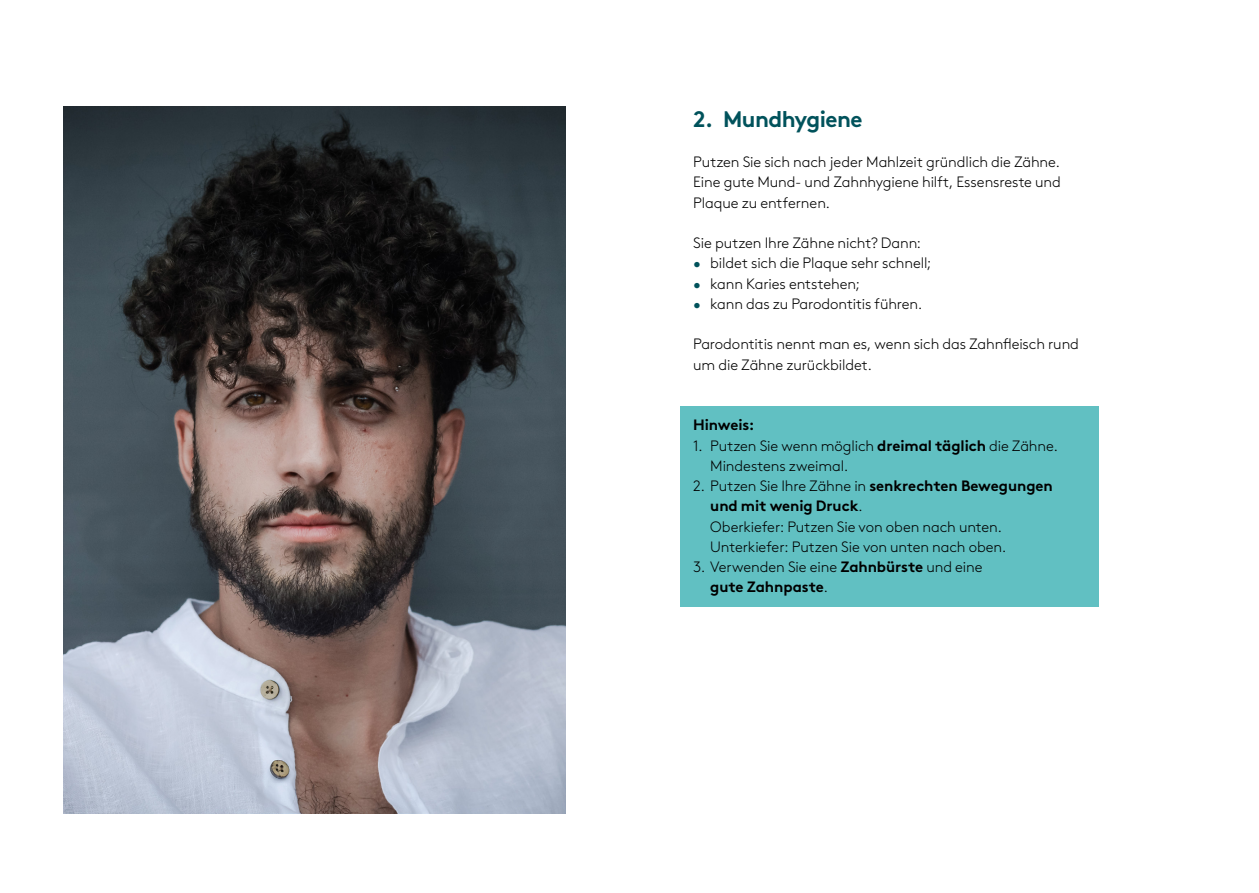
<style>
.page{position:relative;width:1259px;height:893px;background:#fff}
.page>*{position:absolute;margin:0;border:0;box-sizing:border-box;transform-origin:0 0}
.t1{font:700 22.5px "Brown Pro";letter-spacing:-.025em;color:#00525b}
.t2{font:300 15px/20.2px "Brown Pro";letter-spacing:-.005em;color:#000}
.t3{font:700 15px "Brown Pro";letter-spacing:-.01em;color:#000}
.s1{color:#00525b}
.s2{font-weight:700}
</style>
<div class="page">
<div style="left:680px;top:406px;width:419px;height:200px;background:#61c0c2"></div>
<img style="left:64px;top:106px;width:502px;height:708px">
<h1 class="t1" style="left:693px;top:100px;width:171px">2. Mundhygiene</h1>
<p class="t2" style="left:693px;top:151px;width:369px;text-align:justify">Putzen Sie sich nach jeder Mahlzeit gründlich die Zähne.<br>Eine gute Mund- und Zahnhygiene hilft, Essensreste und Plaque zu entfernen.</p>
<p class="t2" style="left:693px;top:232px;width:229px">Sie putzen Ihre Zähne nicht? Dann:</p>
<p class="t2" style="left:693px;top:252px;width:239px"><span class="s1">•</span> bildet sich die Plaque sehr schnell;</p>
<p class="t2" style="left:693px;top:272px;width:168px"><span class="s1">•</span> kann Karies entstehen;</p>
<p class="t2" style="left:693px;top:292px;width:230px"><span class="s1">•</span> kann das zu Parodontitis führen.</p>
<p class="t2" style="left:693px;top:333px;width:387px">Parodontitis nennt man es, wenn sich das Zahnfleisch rund um die Zähne zurückbildet.</p>
<p class="t3" style="left:693px;top:413px;width:63px">Hinweis:</p>
<p class="t2" style="left:710px;top:434px;width:349px;text-indent:-17px">1. Putzen Sie wenn möglich <span class="s2">dreimal täglich</span> die Zähne.<br>Mindestens zweimal.</p>
<p class="t2" style="left:710px;top:475px;width:344px;text-indent:-17px">2. Putzen Sie Ihre Zähne in <span class="s2">senkrechten Bewegungen und mit wenig Druck</span>.<br>Oberkiefer: Putzen Sie von oben nach unten.<br>Unterkiefer: Putzen Sie von unten nach oben.</p>
<p class="t2" style="left:710px;top:556px;width:274px;text-indent:-17px">3. Verwenden Sie eine <span class="s2">Zahnbürste</span> und eine <span class="s2">gute Zahnpaste</span>.</p>
</div>
